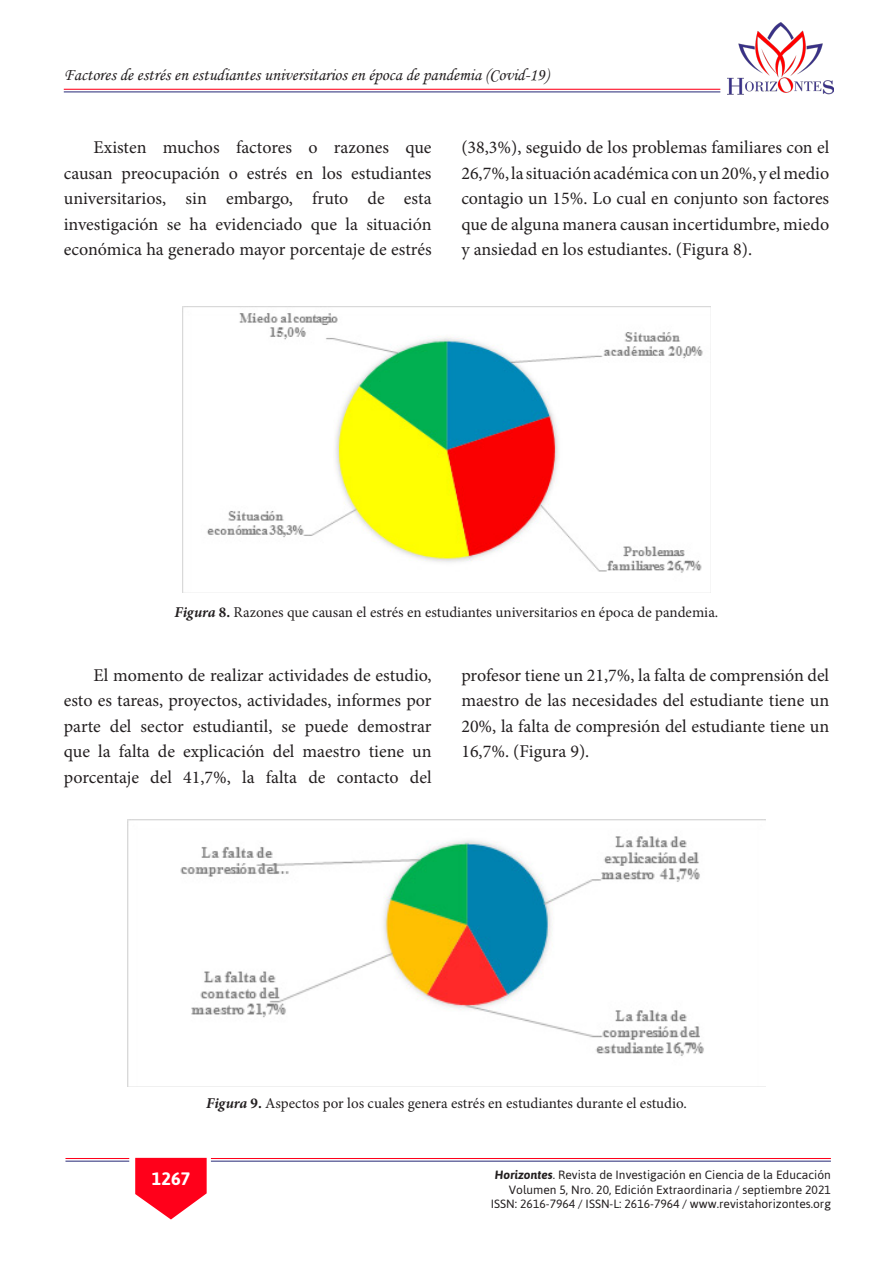
<style>
.page{position:relative;width:893px;height:1263px;background:#fff}
.page>*{position:absolute;margin:0;border:0;box-sizing:border-box;transform-origin:0 0}
.t1{font:18px/25.5px "Minion Pro";color:#231f20;text-align:justify}
.t2{font:700 18px "Asap";color:#fff}
.t3{font:17.25px "Monotype Corsiva";color:#231f20}
.t4{font:15px "Minion Pro";color:#231f20}
.t5{font:12px/14.4px "Asap";color:#231f20;text-align:right}
.s1{font-weight:700;font-style:italic}
.s2{font-weight:700}
</style>
<div class="page">
<hr style="left:211px;top:1160px;width:620px;height:2px;background:#30327d">
<hr style="left:211px;top:1158px;width:620px;height:1px;background:#ff001a">
<hr style="left:65px;top:1160px;width:64px;height:2px;background:#30327d">
<hr style="left:65px;top:1158px;width:64px;height:1px;background:#ff001a">
<svg style="left:135px;top:1158px;width:72px;height:61px"></svg>
<hr style="left:64px;top:91px;width:656px;height:1px;background:#30327d">
<hr style="left:64px;top:89px;width:656px;height:1px;background:#ff001a">
<img style="left:727px;top:22px;width:106px;height:73px">
<img style="left:182px;top:306px;width:529px;height:286px">
<img style="left:127px;top:819px;width:639px;height:267px">
<p class="t3" style="left:64px;top:64px;width:486px">Factores de estrés en estudiantes universitarios en época de pandemia (Covid-19)</p>
<p class="t1" style="left:64px;top:135px;width:369px;text-indent:30px">Existen muchos factores o razones que causan preocupación o estrés en los estudiantes universitarios, sin embargo, fruto de esta investigación se ha evidenciado que la situación económica ha generado mayor porcentaje de estrés</p>
<p class="t1" style="left:461px;top:135px;width:369px">(38,3%), seguido de los problemas familiares con el 26,7%, la situación académica con un 20%, y el medio contagio un 15%. Lo cual en conjunto son factores que de alguna manera causan incertidumbre, miedo y ansiedad en los estudiantes. (Figura 8).</p>
<p class="t4" style="left:175px;top:602px;width:545px"><span class="s1">Figura</span> <span class="s2">8.</span> Razones que causan el estrés en estudiantes universitarios en época de pandemia.</p>
<p class="t1" style="left:64px;top:662px;width:369px;text-indent:30px">El momento de realizar actividades de estudio, esto es tareas, proyectos, actividades, informes por parte del sector estudiantil, se puede demostrar que la falta de explicación del maestro tiene un porcentaje del 41,7%, la falta de contacto del</p>
<p class="t1" style="left:461px;top:662px;width:369px">profesor tiene un 21,7%, la falta de comprensión del maestro de las necesidades del estudiante tiene un 20%, la falta de compresión del estudiante tiene un 16,7%. (Figura 9).</p>
<p class="t4" style="left:206px;top:1093px;width:482px"><span class="s1">Figura</span> <span class="s2">9.</span> Aspectos por los cuales genera estrés en estudiantes durante el estudio.</p>
<p class="t2" style="left:152px;top:1168px;width:40px">1267</p>
<p class="t5" style="left:491px;top:1168px;width:341px"><span class="s1">Horizontes</span>. Revista de Investigación en Ciencia de la Educación<br>Volumen 5, Nro. 20, Edición Extraordinaria / septiembre 2021<br>ISSN: 2616-7964 / ISSN-L: 2616-7964 / www.revistahorizontes.org</p>
</div>
